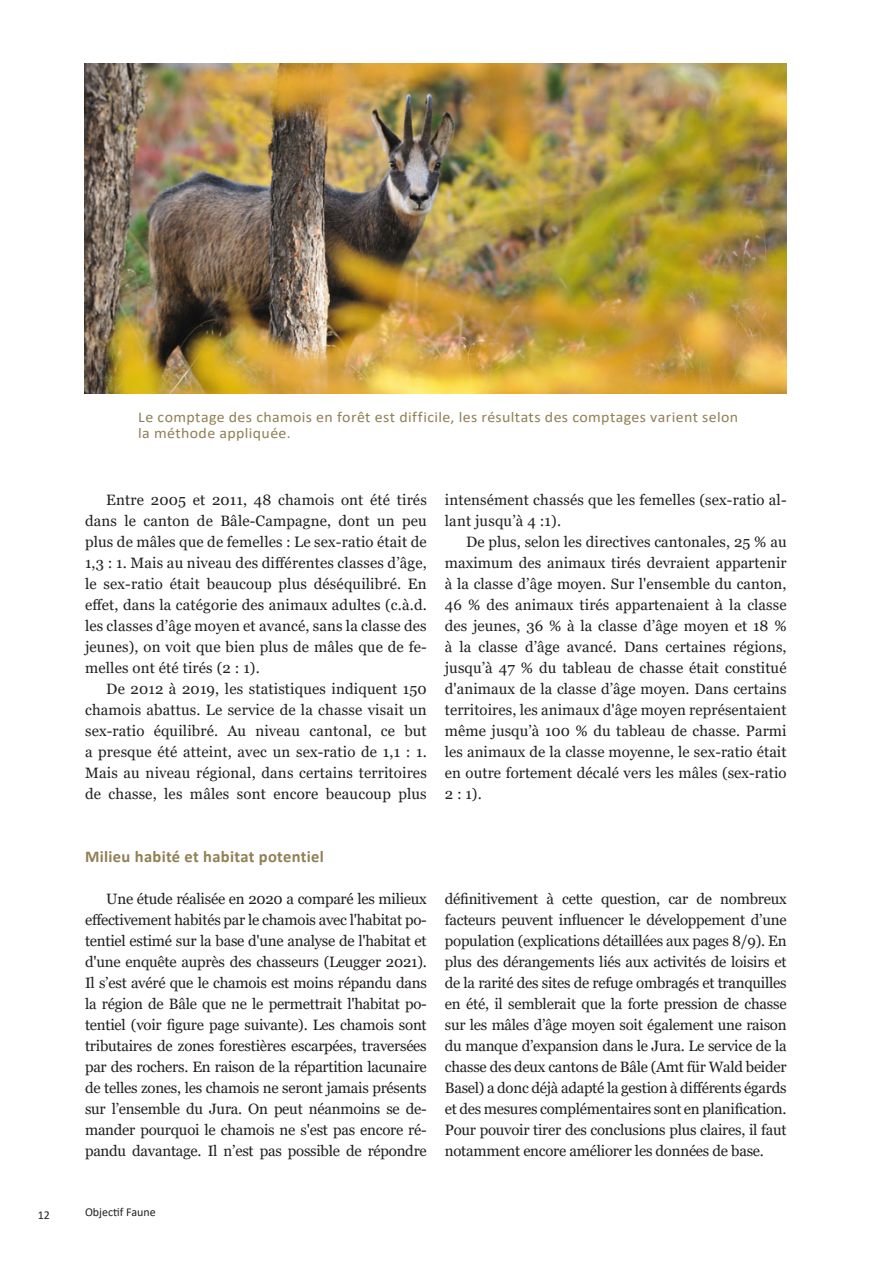
<style>
.page{position:relative;width:893px;height:1263px;background:#fff}
.page>*{position:absolute;margin:0;border:0;box-sizing:border-box;transform-origin:0 0}
.Lauftext_Zwischentitel{font:700 16.5px "Calibri";letter-spacing:.02em;color:#917f54}
.Lauftext{font:15px/21px "Georgia";letter-spacing:.01em;color:#231f20;text-align:justify}
.Bildlegenden{font:15px/16.5px "Calibri";letter-spacing:.025em;color:#917f54;scale:1.06 1}
.t1{font:12px "Calibri";color:#231f20}
</style>
<div class="page">
<img style="left:85px;top:64px;width:702px;height:330px">
<p class="Bildlegenden" style="left:138px;top:408px;width:567px">Le comptage des chamois en forêt est difficile, les résultats des comptages varient selon la méthode appliquée.</p>
<p class="Lauftext" style="left:85px;top:489px;width:343px;text-indent:21px">Entre 2005 et 2011, 48 chamois ont été tirés dans le canton de Bâle-Campagne, dont un peu plus de mâles que de femelles : Le sex-ratio était de 1,3 : 1. Mais au niveau des différentes classes d’âge, le sex-ratio était beaucoup plus déséquilibré. En effet, dans la catégorie des animaux adultes (c.à.d. les classes d’âge moyen et avancé, sans la classe des jeunes), on voit que bien plus de mâles que de fe&shy;melles ont été tirés (2 : 1).</p>
<p class="Lauftext" style="left:85px;top:678px;width:343px;text-indent:21px">De 2012 à 2019, les statistiques indiquent 150 chamois abattus. Le service de la chasse visait un sex-ratio équilibré. Au niveau cantonal, ce but a presque été atteint, avec un sex-ratio de 1,1 : 1.<br>Mais au niveau régional, dans certains territoires de chasse, les mâles sont encore beaucoup plus</p>
<p class="Lauftext" style="left:445px;top:489px;width:343px">intensément chassés que les femelles (sex-ratio al&shy;lant jusqu’à 4 :1).</p>
<p class="Lauftext" style="left:445px;top:531px;width:343px;text-indent:21px">De plus, selon les directives cantonales, 25 % au maximum des animaux tirés devraient appartenir à la classe d’âge moyen. Sur l'ensemble du canton, 46 % des animaux tirés appartenaient à la classe des jeunes, 36 % à la classe d’âge moyen et 18 % à la classe d’âge avancé. Dans certaines régions, jusqu’à 47 % du tableau de chasse était constitué d'animaux de la classe d’âge moyen. Dans certains territoires, les animaux d'âge moyen représentaient même jusqu’à 100 % du tableau de chasse. Parmi les animaux de la classe moyenne, le sex-ratio était en outre fortement décalé vers les mâles (sex-ratio 2 : 1).</p>
<p class="Lauftext_Zwischentitel" style="left:85px;top:845px;width:240px">Milieu habité et habitat potentiel</p>
<p class="Lauftext" style="left:85px;top:888px;width:343px;text-indent:21px">Une étude réalisée en 2020 a comparé les milieux effectivement habités par le chamois avec l'habitat po&shy;tentiel estimé sur la base d'une analyse de l'habitat et d'une enquête auprès des chasseurs (Leugger 2021).<br>Il s’est avéré que le chamois est moins répandu dans la région de Bâle que ne le permettrait l'habitat po&shy;tentiel (voir figure page suivante). Les chamois sont tributaires de zones forestières escarpées, traversées par des rochers. En raison de la répartition lacunaire de telles zones, les chamois ne seront jamais présents sur l’ensemble du Jura. On peut néanmoins se de&shy;mander pourquoi le chamois ne s'est pas encore ré&shy;pandu davantage. Il n’est pas possible de répondre</p>
<p class="Lauftext" style="left:445px;top:888px;width:343px">définitivement à cette question, car de nombreux facteurs peuvent influencer le développement d’une population (explications détaillées aux pages 8/9). En plus des dérangements liés aux activités de loisirs et de la rarité des sites de refuge ombragés et tranquilles en été, il semblerait que la forte pression de chasse sur les mâles d’âge moyen soit également une raison du manque d’expansion dans le Jura. Le service de la chasse des deux cantons de Bâle (Amt für Wald beider Basel) a donc déjà adapté la gestion à différents égards et des mesures complémentaires sont en planification.<br>Pour pouvoir tirer des conclusions plus claires, il faut notamment encore améliorer les données de base.</p>
<p class="t1" style="left:38px;top:1206px;width:14px">12</p>
<p class="t1" style="left:85px;top:1203px;width:72px">Objectif Faune</p>
</div>
